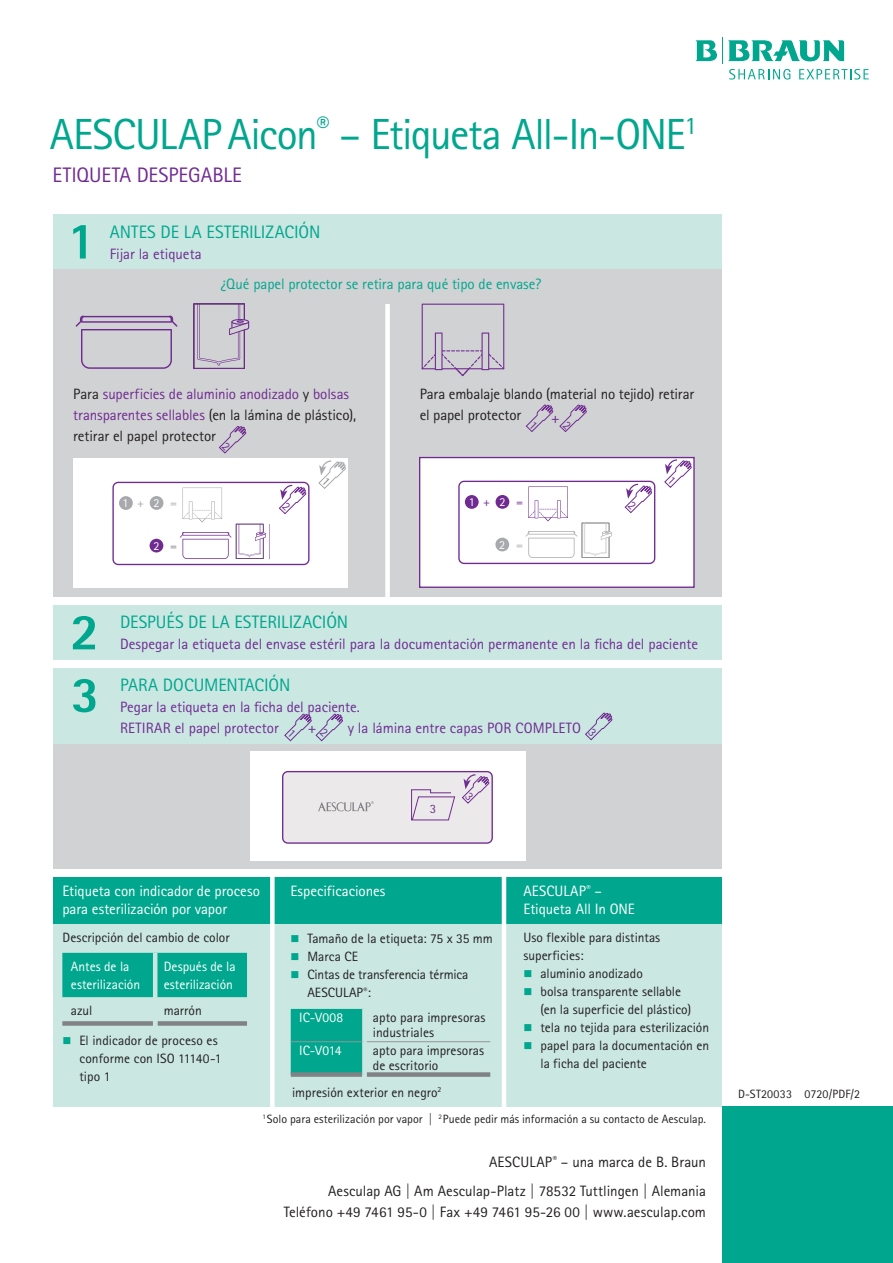
<style>
.page{position:relative;width:893px;height:1263px;background:#fff}
.page>*{position:absolute;margin:0;border:0;box-sizing:border-box;transform-origin:0 0}
.t1{font:800 51.75px "Rotis Sans Serif Pro";color:#00a78e}
.t2{font:800 51px "Rotis Sans Serif Pro";color:#00a78e}
.t3{font:43.5px "Rotis Sans Serif Pro";letter-spacing:-.03em;color:#00a78e}
.t4{font:21px "Rotis Sans Serif Pro";color:#702b91}
.t5{font:18px "Rotis Sans Serif Pro";color:#00a78e}
.t6{font:15px/21px "Rotis Sans Serif Pro";letter-spacing:-.005em;color:#702b91}
.t7{font:15px/21px "Rotis Sans Serif Pro";letter-spacing:-.005em;color:#231f20}
.t8{font:15px/18px "Rotis Sans Serif Pro";letter-spacing:-.005em;color:#fff}
.t9{font:15px "Rotis Sans Serif Pro";letter-spacing:-.005em;color:#00a78e}
.t10{font:13.5px/18px "Rotis Sans Serif Pro";color:#231f20}
.t11{font:13.5px/18px "Rotis Sans Serif Pro";color:#fff}
.t12{font:12.75px "Rotis Sans Serif Pro";color:#702b91}
.t13{font:12.15px "Rotis Sans Serif Pro";color:#fff}
.t14{font:12px "Rotis Sans Serif Pro";color:#231f20}
.s1{color:#231f20}
.s2{color:#a8a9ad}
.s3{color:#808285}
.s4{color:#702b91}
.s5{color:#00a78e}
</style>
<div class="page">
<div style="left:53px;top:922px;width:669px;height:185px;background:#cae7e2"></div>
<div style="left:722px;top:1107px;width:171px;height:156px;background:#00a78e"></div>
<svg style="left:695px;top:37px;width:174px;height:43px"></svg>
<div style="left:53px;top:241px;width:669px;height:356px;background:#d1d2d4"></div>
<div style="left:53px;top:671px;width:669px;height:198px;background:#d1d2d4"></div>
<svg style="left:422px;top:304px;width:82px;height:72px"></svg>
<svg style="left:193px;top:303px;width:56px;height:66px"></svg>
<svg style="left:76px;top:316px;width:101px;height:53px"></svg>
<div style="left:53px;top:214px;width:669px;height:55px;background:#cae7e2"></div>
<div style="left:74px;top:459px;width:274px;height:129px;background:#fff"></div>
<div style="left:150px;top:496px;width:13px;height:14px;background:#a8a9ad;border-radius:50%"></div>
<div style="left:119px;top:496px;width:14px;height:14px;background:#a8a9ad;border-radius:50%"></div>
<div style="left:150px;top:539px;width:13px;height:13px;background:#702b91;border-radius:50%"></div>
<svg style="left:180px;top:487px;width:86px;height:72px"></svg>
<div style="left:112px;top:482px;width:197px;height:83px;border:1px solid #702b91;border-radius:5px"></div>
<div style="left:419px;top:457px;width:276px;height:131px;background:#fff;border:1px solid #702b91"></div>
<div style="left:496px;top:495px;width:13px;height:14px;background:#702b91;border-radius:50%"></div>
<div style="left:465px;top:495px;width:14px;height:14px;background:#702b91;border-radius:50%"></div>
<div style="left:495px;top:538px;width:14px;height:13px;background:#a8a9ad;border-radius:50%"></div>
<svg style="left:526px;top:486px;width:86px;height:72px"></svg>
<div style="left:458px;top:481px;width:197px;height:83px;border:1px solid #702b91;border-radius:5px"></div>
<div style="left:53px;top:605px;width:669px;height:55px;background:#cae7e2"></div>
<div style="left:53px;top:669px;width:669px;height:75px;background:#cae7e2"></div>
<div style="left:250px;top:752px;width:276px;height:109px;background:#fff"></div>
<div style="left:283px;top:772px;width:209px;height:71px;background:#ece9ea;border-radius:5px"></div>
<div style="left:282px;top:771px;width:211px;height:73px;border:1px solid #702b91;border-radius:5px"></div>
<div style="left:62px;top:953px;width:185px;height:44px;background:#00a78e"></div>
<div style="left:62px;top:1021px;width:91px;height:5px;background:#808285"></div>
<div style="left:157px;top:1021px;width:90px;height:5px;background:#808285"></div>
<hr style="left:153px;top:953px;width:4px;height:44px;background:#cae7e2">
<div style="left:367px;top:1072px;width:123px;height:5px;background:#808285"></div>
<hr style="left:367px;top:1041px;width:123px;height:1px;background:#939598">
<svg style="left:291px;top:1009px;width:76px;height:68px;background:#17a893"></svg>
<div style="left:53px;top:878px;width:669px;height:46px;background:#00a78e"></div>
<div style="left:270px;top:872px;width:5px;height:236px;background:#fff"></div>
<hr style="left:502px;top:873px;width:4px;height:236px;background:#fff">
<div style="left:385px;top:304px;width:5px;height:295px;background:#fff"></div>
<svg style="left:411px;top:789px;width:44px;height:31px"></svg>
<svg style="left:318px;top:801px;width:56px;height:10px"></svg>
<svg style="left:319px;top:460px;width:27px;height:29px"></svg>
<svg style="left:279px;top:484px;width:27px;height:30px"></svg>
<svg style="left:664px;top:459px;width:28px;height:29px"></svg>
<svg style="left:625px;top:483px;width:27px;height:30px"></svg>
<svg style="left:462px;top:774px;width:27px;height:29px"></svg>
<svg style="left:219px;top:426px;width:27px;height:27px"></svg>
<svg style="left:526px;top:405px;width:27px;height:27px"></svg>
<svg style="left:560px;top:405px;width:27px;height:27px"></svg>
<svg style="left:284px;top:714px;width:59px;height:27px"></svg>
<svg style="left:585px;top:713px;width:27px;height:27px"></svg>
<h3 class="t3" style="left:50px;top:108px;width:649px">AESCULAPAicon<sup>®</sup> – Etiqueta All-In-ONE<sup>1</sup></h3>
<h3 class="t4" style="left:52px;top:162px;width:191px">ETIQUETA DESPEGABLE</h3>
<h1 class="t1" style="left:67px;top:208px;width:30px">1</h1>
<h3 class="t5" style="left:110px;top:221px;width:212px">ANTES DE LA ESTERILIZACIÓN</h3>
<p class="t6" style="left:110px;top:243px;width:94px">Fijar la etiqueta</p>
<p class="t9" style="left:221px;top:275px;width:322px">¿Qué papel protector se retira para qué tipo de envase?</p>
<p class="t6" style="left:73px;top:384px;width:285px"><span class="s1">Para</span> superficies de aluminio anodizado <span class="s1">y</span> bolsas transparentes sellables <span class="s1">(en la lámina de plástico), retirar el papel protector</span></p>
<p class="t7" style="left:420px;top:384px;width:276px">Para embalaje blando (material no tejido) retirar el papel protector</p>
<p class="t6" style="left:551px;top:408px;width:10px">+</p>
<h1 class="t1" style="left:70px;top:599px;width:30px">2</h1>
<h2 class="t2" style="left:71px;top:662px;width:30px">3</h2>
<p class="t13" style="left:123px;top:496px;width:56px">1<span class="s2">+</span>2<span class="s2">=</span></p>
<p class="t13" style="left:154px;top:538px;width:25px">2 <span class="s3">=</span></p>
<p class="t13" style="left:469px;top:495px;width:56px">1<span class="s4">+</span>2<span class="s4">=</span></p>
<p class="t13" style="left:499px;top:537px;width:25px">2 <span class="s2">=</span></p>
<h3 class="t5" style="left:120px;top:612px;width:230px">DESPUÉS DE LA ESTERILIZACIÓN</h3>
<p class="t6" style="left:120px;top:634px;width:580px">Despegar la etiqueta del envase estéril para la documentación permanente en la ficha del paciente</p>
<h3 class="t5" style="left:120px;top:675px;width:172px">PARA DOCUMENTACIÓN</h3>
<p class="t6" style="left:120px;top:697px;width:241px">Pegar la etiqueta en la ficha del paciente.<br>RETIRAR el papel protector</p>
<p class="t6" style="left:348px;top:718px;width:235px">y la lámina entre capas POR COMPLETO</p>
<p class="t6" style="left:308px;top:717px;width:10px">+</p>
<p class="t12" style="left:430px;top:801px;width:8px">3</p>
<p class="t8" style="left:62px;top:882px;width:199px">Etiqueta con indicador de proceso para esterilización por vapor</p>
<p class="t8" style="left:290px;top:882px;width:97px">Especificaciones</p>
<p class="t8" style="left:523px;top:882px;width:113px">AESCULAP<sup>®</sup> –<br>Etiqueta All In ONE</p>
<p class="t10" style="left:63px;top:928px;width:169px">Descripción del cambio de color</p>
<p class="t10" style="left:290px;top:929px;width:204px"><span class="s5">■</span> Tamaño de la etiqueta: 75 x 35 mm</p>
<p class="t10" style="left:290px;top:947px;width:69px"><span class="s5">■</span> Marca CE</p>
<p class="t10" style="left:307px;top:965px;width:163px;text-indent:-17px"><span class="s5">■</span> Cintas de transferencia térmica<br>AESCULAP<sup>®</sup>:</p>
<p class="t11" style="left:71px;top:957px;width:71px">Antes de la esterilización</p>
<p class="t11" style="left:164px;top:957px;width:74px">Después de la esterilización</p>
<p class="t10" style="left:71px;top:1001px;width:23px">azul</p>
<p class="t10" style="left:164px;top:1001px;width:40px">marrón</p>
<p class="t11" style="left:299px;top:1009px;width:45px">IC-V008</p>
<p class="t10" style="left:373px;top:1010px;width:114px;line-height:15px">apto para impresoras industriales</p>
<p class="t11" style="left:299px;top:1042px;width:44px">IC-V014</p>
<p class="t10" style="left:373px;top:1043px;width:113px;line-height:15px">apto para impresoras de escritorio</p>
<p class="t10" style="left:79px;top:1031px;width:144px;text-indent:-17px"><span class="s5">■</span> El indicador de proceso es conforme con ISO 11140-1 tipo 1</p>
<p class="t10" style="left:292px;top:1083px;width:151px">impresión exterior en negro<sup>2</sup></p>
<p class="t10" style="left:523px;top:928px;width:138px">Uso flexible para distintas superficies:</p>
<p class="t10" style="left:523px;top:964px;width:121px"><span class="s5">■</span> aluminio anodizado</p>
<p class="t10" style="left:540px;top:982px;width:152px;text-indent:-17px"><span class="s5">■</span> bolsa transparente sellable (en la superficie del plástico)</p>
<p class="t10" style="left:523px;top:1018px;width:187px"><span class="s5">■</span> tela no tejida para esterilización</p>
<p class="t10" style="left:540px;top:1036px;width:170px;text-indent:-17px"><span class="s5">■</span> papel para la documentación en la ficha del paciente</p>
<p class="t14" style="left:263px;top:1112px;width:445px"><sup>1</sup>Solo para esterilización por vapor | <sup>2</sup> Puede pedir más información a su contacto de Aesculap.</p>
<p class="t7" style="left:328px;top:1147px;width:379px;line-height:29.5px;text-align:right">AESCULAP<sup>®</sup> – una marca de B. Braun<br>Aesculap AG | Am Aesculap-Platz | 78532 Tuttlingen | Alemania</p>
<p class="t7" style="left:284px;top:1202px;width:424px">Teléfono +49 7461 95-0 | Fax +49 7461 95-26 00 | www.aesculap.com</p>
<p class="t14" style="left:738px;top:1086px;width:124px">D-ST20033 0720/PDF/2</p>
</div>
